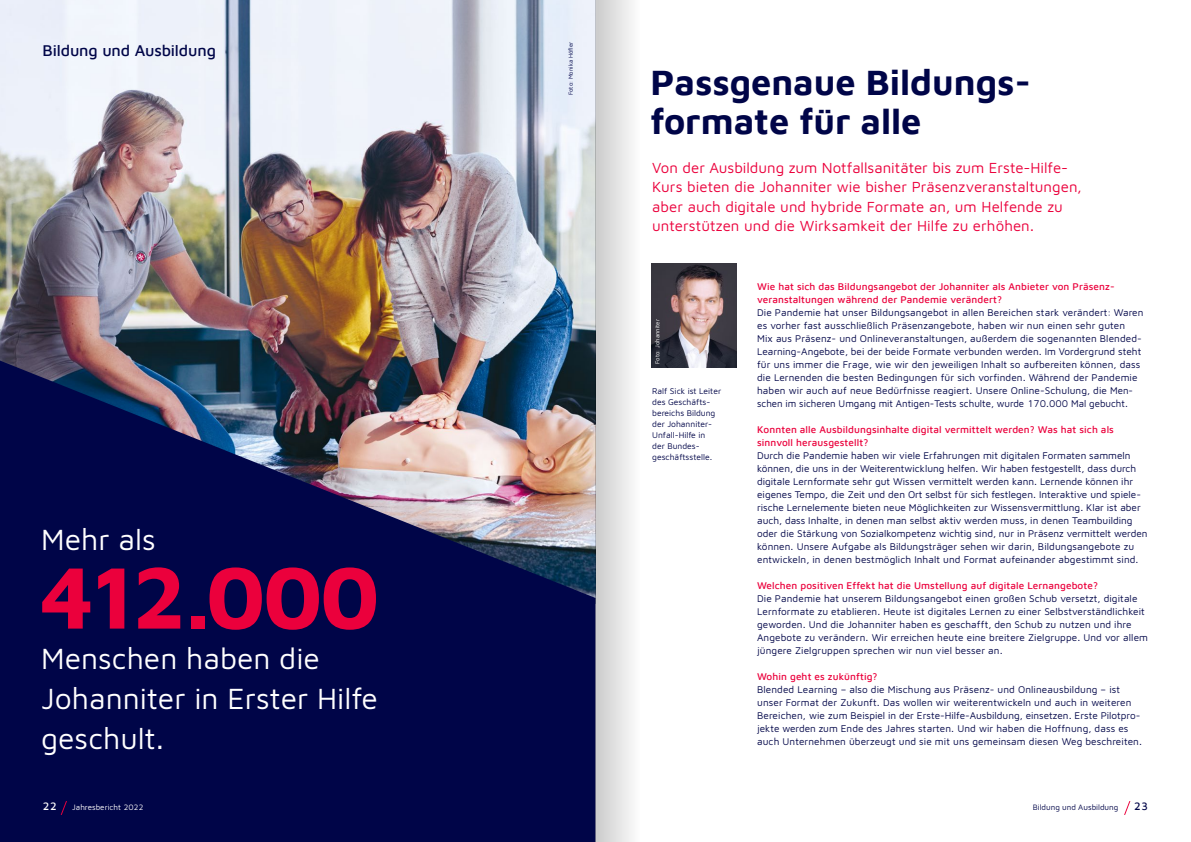
<style>
.page{position:relative;width:1191px;height:842px;background:#fff}
.page>*{position:absolute;margin:0;border:0;box-sizing:border-box;transform-origin:0 0}
.t1{font:700 90px "Maven Johanniter";letter-spacing:-.075em;color:#eb003c}
.t2{font:700 36px/39px "Maven Johanniter";color:#000548}
.t3{font:30px/40px "Maven Johanniter";color:#fff}
.t4{font:500 16px "Maven Johanniter";letter-spacing:-.01em;color:#000548}
.t5{font:15px/19.5px "Maven Johanniter";color:#eb003c}
.t6{font:500 11px "Maven Johanniter";color:#000548}
.t7{font:500 11px "Maven Johanniter";color:#fff}
.t8{font:10px/13px "Maven Johanniter";letter-spacing:.01em;color:#000548}
.t9{font:500 10px/13px "Maven Johanniter";letter-spacing:.01em;color:#eb003c}
.t10{font:8.5px/11px "Maven Johanniter";color:#000548}
.t11{font:8px "Maven Johanniter";color:#000548}
.t12{font:8px "Maven Johanniter";color:#fff}
.t13{font:6px "Maven Johanniter";color:#000548}
.t14{font:6px "Maven Johanniter";color:#fff}
</style>
<div class="page">
<svg style="left:1124px;top:801px;width:6px;height:14px"></svg>
<img style="left:0;top:0;width:595px;height:361px">
<img style="left:0;top:361px;width:595px;height:481px">
<img style="left:663px;top:264px;width:73px;height:104px">
<svg style="left:60px;top:800px;width:7px;height:15px"></svg>
<svg style="left:595px;top:0;width:68px;height:842px"></svg>
<h3 class="t4" style="left:43px;top:39px;width:175px">Bildung und Ausbildung</h3>
<h3 class="t3" style="left:41px;top:517px;width:116px">Mehr als</h3>
<h1 class="t1" style="left:37px;top:534px;width:344px">412.000</h1>
<h3 class="t3" style="left:41px;top:636px;width:338px">Menschen haben die<br>Johanniter in Erster Hilfe geschult.</h3>
<p class="t7" style="left:43px;top:798px;width:16px">22</p>
<p class="t12" style="left:72px;top:801px;width:73px">Jahresbericht 2022</p>
<p class="t13" style="left:566px;top:95px;width:55px;rotate:-90deg">Foto: Monika Höfler</p>
<p class="t13" style="left:566px;top:96px;width:56px;rotate:-90deg">Fotos: Marcus Brodt</p>
<h2 class="t2" style="left:650px;top:60px;width:382px">Passgenaue Bildungs&shy;formate für alle</h2>
<p class="t5" style="left:652px;top:157px;width:431px">Von der Ausbildung zum Notfallsanitäter bis zum Erste-Hilfe-Kurs bieten die Johanniter wie bisher Präsenzveranstaltungen, aber auch digitale und hybride Formate an, um Helfende zu unterstützen und die Wirksamkeit der Hilfe zu erhöhen.</p>
<p class="t14" style="left:653px;top:364px;width:46px;rotate:-90deg">Foto: Johanniter</p>
<p class="t10" style="left:652px;top:385px;width:70px">Ralf Sick ist Leiter des Geschäfts&shy;bereichs Bildung der Johanniter-<br>Unfall-Hilfe in<br>der Bundes&shy;geschäftsstelle.</p>
<p class="t9" style="left:757px;top:279px;width:357px">Wie hat sich das Bildungsangebot der Johanniter als Anbieter von Präsenz&shy;veranstaltungen während der Pandemie verändert?</p>
<p class="t8" style="left:757px;top:305px;width:388px">Die Pandemie hat unser Bildungsangebot in allen Bereichen stark verändert: Waren es vorher fast ausschließlich Präsenzangebote, haben wir nun einen sehr guten<br>Mix aus Präsenz- und Onlineveranstaltungen, außerdem die sogenannten Blended-Learning-Angebote, bei der beide Formate verbunden werden. Im Vordergrund steht für uns immer die Frage, wie wir den jeweiligen Inhalt so aufbereiten können, dass die Lernenden die besten Bedingungen für sich vorfinden. Während der Pandemie haben wir auch auf neue Bedürfnisse reagiert. Unsere Online-Schulung, die Men&shy;schen im sicheren Umgang mit Antigen-Tests schulte, wurde 170.000 Mal gebucht.</p>
<p class="t9" style="left:757px;top:422px;width:358px">Konnten alle Ausbildungsinhalte digital vermittelt werden? Was hat sich als sinnvoll herausgestellt?</p>
<p class="t8" style="left:757px;top:448px;width:392px">Durch die Pandemie haben wir viele Erfahrungen mit digitalen Formaten sammeln können, die uns in der Weiterentwicklung helfen. Wir haben festgestellt, dass durch digitale Lernformate sehr gut Wissen vermittelt werden kann. Lernende können ihr eigenes Tempo, die Zeit und den Ort selbst für sich festlegen. Interaktive und spiele&shy;rische Lernelemente bieten neue Möglichkeiten zur Wissensvermittlung. Klar ist aber auch, dass Inhalte, in denen man selbst aktiv werden muss, in denen Teambuilding oder die Stärkung von Sozialkompetenz wichtig sind, nur in Präsenz vermittelt werden können. Unsere Aufgabe als Bildungsträger sehen wir darin, Bildungsangebote zu entwickeln, in denen bestmöglich Inhalt und Format aufeinander abgestimmt sind.</p>
<p class="t9" style="left:757px;top:578px;width:342px">Welchen positiven Effekt hat die Umstellung auf digitale Lernangebote?</p>
<p class="t8" style="left:757px;top:591px;width:392px">Die Pandemie hat unserem Bildungsangebot einen großen Schub versetzt, digitale Lernformate zu etablieren. Heute ist digitales Lernen zu einer Selbstverständlichkeit geworden. Und die Johanniter haben es geschafft, den Schub zu nutzen und ihre Angebote zu verändern. Wir erreichen heute eine breitere Zielgruppe. Und vor allem jüngere Zielgruppen sprechen wir nun viel besser an.</p>
<p class="t9" style="left:757px;top:669px;width:122px">Wohin geht es zukünftig?</p>
<p class="t8" style="left:757px;top:682px;width:386px">Blended Learning – also die Mischung aus Präsenz- und Onlineausbildung – ist unser Format der Zukunft. Das wollen wir weiterentwickeln und auch in weiteren Bereichen, wie zum Beispiel in der Erste-Hilfe-Ausbildung, einsetzen. Erste Pilotpro&shy;jekte werden zum Ende des Jahres starten. Und wir haben die Hoffnung, dass es auch Unternehmen überzeugt und sie mit uns gemeinsam diesen Weg beschreiten.</p>
<p class="t11" style="left:1032px;top:801px;width:87px">Bildung und Ausbildung</p>
<p class="t6" style="left:1134px;top:798px;width:16px">23</p>
</div>
